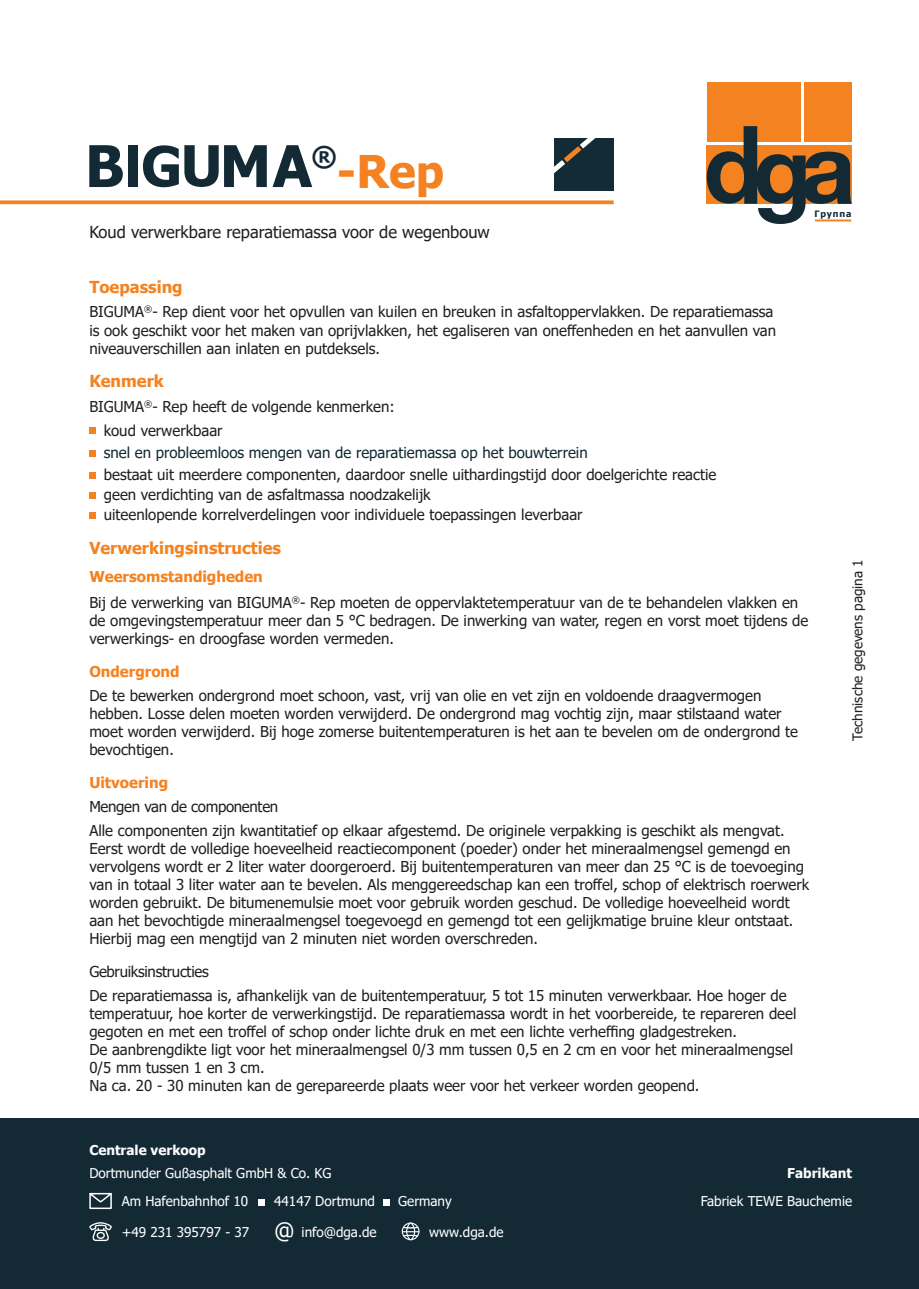
<style>
.page{position:relative;width:919px;height:1289px;background:#fff}
.page>*{position:absolute;margin:0;border:0;box-sizing:border-box;transform-origin:0 0}
.t1{font:700 45px "Tahoma";color:#f58220}
.t2{font:700 27.45px "Tahoma";color:#132a35}
.t3{font:16.5px "Tahoma";color:#231f20}
.t4{font:700 16.5px "Tahoma";color:#f58220}
.t5{font:15px/18px "Tahoma";color:#231f20}
.t6{font:15px "Tahoma";color:#132a35}
.t7{font:700 15px "Tahoma";color:#f58220}
.t8{font:13.5px/28.2px "Tahoma";color:#fff}
.t9{font:13.5px "Tahoma";color:#231f20}
.t10{font:700 13.5px "Tahoma";color:#fff}
.t11{font:700 8.85px "Tahoma";letter-spacing:.1em;color:#132a35}
.s1{font-weight:700;color:#f58220}
.s2{font-size:22.5px}
</style>
<div class="page">
<div style="left:706px;top:82px;width:94px;height:59px;background:#f58220"></div>
<div style="left:804px;top:82px;width:47px;height:59px;background:#f58220"></div>
<svg style="left:706px;top:126px;width:145px;height:98px"></svg>
<svg style="left:0;top:200px;width:613px;height:4px;background:#f68f38"></svg>
<div style="left:554px;top:138px;width:59px;height:52px;background:#132b36"></div>
<svg style="left:554px;top:138px;width:41px;height:35px"></svg>
<div style="left:89px;top:427px;width:7px;height:6px;background:#f58220"></div>
<div style="left:89px;top:450px;width:7px;height:7px;background:#f58220"></div>
<div style="left:89px;top:472px;width:7px;height:7px;background:#f58220"></div>
<div style="left:89px;top:492px;width:7px;height:7px;background:#f58220"></div>
<div style="left:89px;top:512px;width:7px;height:7px;background:#f58220"></div>
<div style="left:128px;top:145px;width:10px;height:42px;background:#132a35"></div>
<svg style="left:89px;top:145px;width:34px;height:42px"></svg>
<svg style="left:143px;top:145px;width:169px;height:42px"></svg>
<div style="left:0;top:1118px;width:918px;height:170px;background:#132a35"></div>
<svg style="left:89px;top:1192px;width:23px;height:16px"></svg>
<div style="left:258px;top:1199px;width:6px;height:7px;background:#fff"></div>
<svg style="left:89px;top:1222px;width:23px;height:18px"></svg>
<div style="left:383px;top:1199px;width:7px;height:7px;background:#fff"></div>
<div style="left:402px;top:1222px;width:17px;height:18px;border:1px solid #fff;border-radius:50%"></div>
<div style="left:406px;top:1222px;width:9px;height:18px;border:1px solid #fff;border-radius:50%"></div>
<svg style="left:402px;top:1225px;width:17px;height:12px"></svg>
<h2 class="t2" style="left:311px;top:138px;width:27px">®</h2>
<h1 class="t1" style="left:337px;top:140px;width:109px">-Rep</h1>
<p class="t3" style="left:89px;top:221px;width:402px">Koud verwerkbare reparatiemassa voor de wegenbouw</p>
<p class="t4" style="left:89px;top:276px;width:95px">Toepassing</p>
<p class="t5" style="left:89px;top:304px;width:688px">BIGUMA<sup>®</sup>- Rep dient voor het opvullen van kuilen en breuken in asfaltoppervlakken. De reparatiemassa is ook geschikt voor het maken van oprijvlakken, het egaliseren van oneffenheden en het aanvullen van niveauverschillen aan inlaten en putdeksels.</p>
<p class="t4" style="left:89px;top:370px;width:76px">Kenmerk</p>
<p class="t5" style="left:104px;top:395px;width:292px;line-height:24.3px;text-indent:-14px">BIGUMA<sup>®</sup>- Rep heeft de volgende kenmerken: koud verwerkbaar</p>
<p class="t6" style="left:104px;top:442px;width:485px">snel en probleemloos mengen van de reparatiemassa op het bouwterrein</p>
<p class="t5" style="left:104px;top:465px;width:614px;line-height:20px">bestaat uit meerdere componenten, daardoor snelle uithardingstijd door doelgerichte reactie geen verdichting van de asfaltmassa noodzakelijk<br>uiteenlopende korrelverdelingen voor individuele toepassingen leverbaar</p>
<p class="t11" style="left:814px;top:208px;width:38px">Группа</p>
<p class="t4" style="left:89px;top:536px;width:193px">Verwerkingsinstructies</p>
<p class="t5" style="left:89px;top:565px;width:710px;line-height:25.3px"><span class="s1">Weersomstandigheden<br></span>Bij de verwerking van BIGUMA<sup>®</sup>- Rep moeten de oppervlaktetemperatuur van de te behandelen vlakken en</p>
<p class="t5" style="left:89px;top:612px;width:720px">de omgevingstemperatuur meer dan 5 °C bedragen. De inwerking van water, regen en vorst moet tijdens de verwerkings- en droogfase worden vermeden.</p>
<p class="t7" style="left:89px;top:660px;width:92px">Ondergrond</p>
<p class="t5" style="left:89px;top:687px;width:710px">De te bewerken ondergrond moet schoon, vast, vrij van olie en vet zijn en voldoende draagvermogen hebben. Losse delen moeten worden verwijderd. De ondergrond mag vochtig zijn, maar stilstaand water moet worden verwijderd. Bij hoge zomerse buitentemperaturen is het aan te bevelen om de ondergrond te bevochtigen.</p>
<p class="t7" style="left:89px;top:771px;width:80px">Uitvoering</p>
<p class="t5" style="left:89px;top:795px;width:696px;line-height:24.3px">Mengen van de componenten<br>Alle componenten zijn kwantitatief op elkaar afgestemd. De originele verpakking is geschikt als mengvat.</p>
<p class="t5" style="left:89px;top:840px;width:721px">Eerst wordt de volledige hoeveelheid reactiecomponent (poeder) onder het mineraalmengsel gemengd en vervolgens wordt er 2 liter water doorgeroerd. Bij buitentemperaturen van meer dan 25 °C is de toevoeging van in totaal 3 liter water aan te bevelen. Als menggereedschap kan een troffel, schop of elektrisch roerwerk worden gebruikt. De bitumenemulsie moet voor gebruik worden geschud. De volledige hoeveelheid wordt aan het bevochtigde mineraalmengsel toegevoegd en gemengd tot een gelijkmatige bruine kleur ontstaat.<br>Hierbij mag een mengtijd van 2 minuten niet worden overschreden.</p>
<p class="t5" style="left:89px;top:960px;width:699px;line-height:24.3px">Gebruiksinstructies<br>De reparatiemassa is, afhankelijk van de buitentemperatuur, 5 tot 15 minuten verwerkbaar. Hoe hoger de</p>
<p class="t5" style="left:89px;top:1005px;width:708px">temperatuur, hoe korter de verwerkingstijd. De reparatiemassa wordt in het voorbereide, te repareren deel gegoten en met een troffel of schop onder lichte druk en met een lichte verheffing gladgestreken.<br>De aanbrengdikte ligt voor het mineraalmengsel 0/3 mm tussen 0,5 en 2 cm en voor het mineraalmengsel 0/5 mm tussen 1 en 3 cm.<br>Na ca. 20 - 30 minuten kan de gerepareerde plaats weer voor het verkeer worden geopend.</p>
<p class="t10" style="left:89px;top:1140px;width:118px">Centrale verkoop</p>
<p class="t9" style="left:848px;top:740px;width:183px;rotate:-90deg">Technische gegevens pagina 1</p>
<p class="t8" style="left:122px;top:1159px;width:211px;text-indent:-32px">Dortmunder Gußasphalt GmbH &amp; Co. KG<br>Am Hafenbahnhof 10</p>
<p class="t10" style="left:787px;top:1163px;width:66px">Fabrikant</p>
<p class="t8" style="left:398px;top:1187px;width:55px">Germany</p>
<p class="t8" style="left:700px;top:1187px;width:153px">Fabriek TEWE Bauchemie</p>
<p class="t8" style="left:274px;top:1187px;width:102px">44147 Dortmund</p>
<p class="t8" style="left:122px;top:1218px;width:256px">+49 231 395797 - 37 <span class="s2">@</span> info@dga.de</p>
<p class="t8" style="left:429px;top:1218px;width:76px">www.dga.de</p>
</div>
